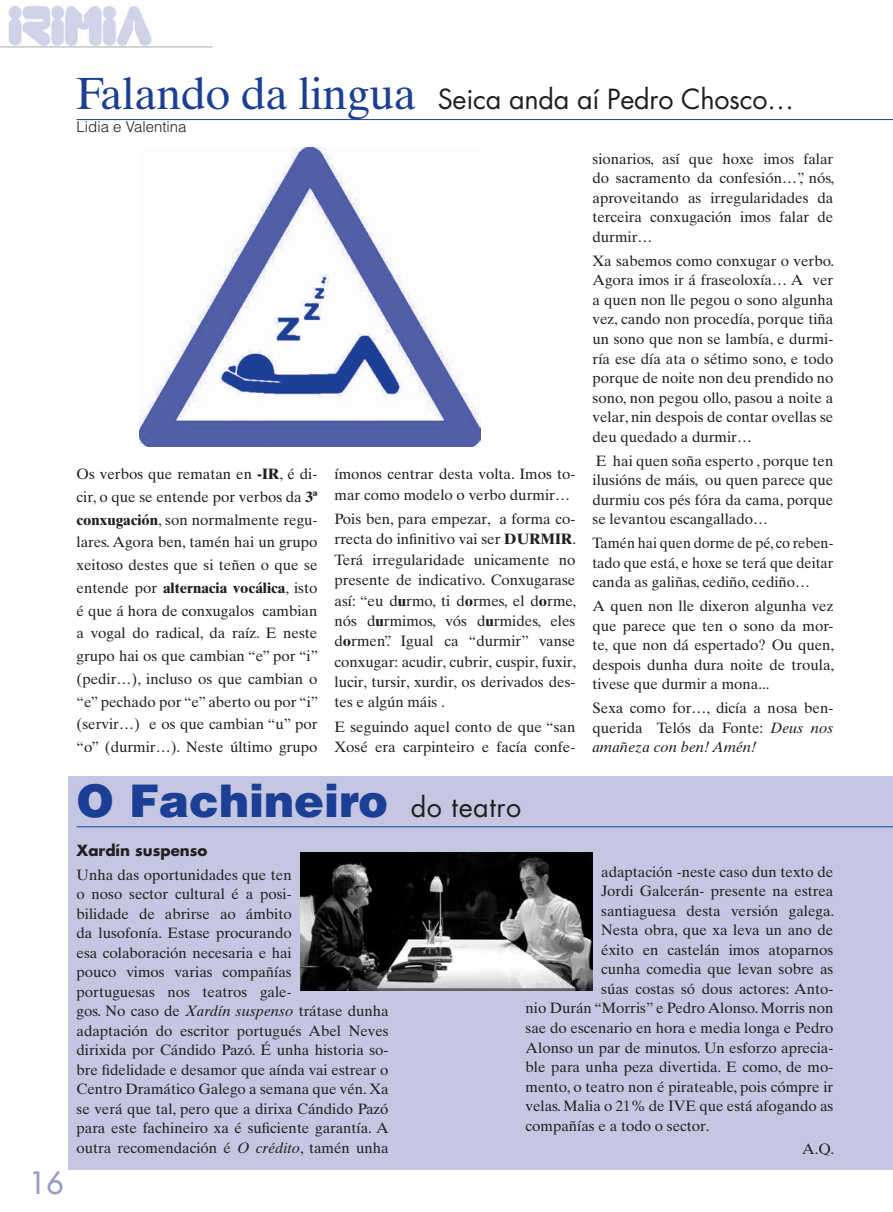
<style>
.page{position:relative;width:893px;height:1212px;background:#fff}
.page>*{position:absolute;margin:0;border:0;box-sizing:border-box;transform-origin:0 0}
.t1{font:900 45px "Helvetica LT Std";color:#1b3f94}
.t2{font:500 30px "Futura Std";color:#979aca}
.t3{font:27px "Futura Std";letter-spacing:-.01em;color:#231f20}
.t4{font:15px/19.5px "Times Ten LT Std";color:#231f20;text-align:justify}
.t5{font:15px/19.5px "Times Ten LT Std";color:#231f20;text-align:justify;scale:.96 1}
.t6{font:300 15px "Helvetica LT Std";color:#231f20}
.t7{font:700 15px "Futura Std";color:#231f20}
.s1{font-family:"Times Ten LT Std";font-size:45px;color:#1b3f94}
.s2{font-weight:700}
.s3{font-style:italic}
.s4{font-family:"Futura Std";font-weight:400;font-size:27px;color:#231f20}
</style>
<div class="page">
<img style="left:8px;top:5px;width:144px;height:41px">
<hr style="left:0;top:47px;width:213px;height:1px;background:#a8a9ad">
<img style="left:139px;top:147px;width:342px;height:300px">
<hr style="left:77px;top:119px;width:816px;height:1px;background:#1b3f94">
<div style="left:69px;top:776px;width:824px;height:393px;background:#c5c6e1"></div>
<hr style="left:77px;top:826px;width:816px;height:1px;background:#1b3f94">
<img style="left:300px;top:852px;width:293px;height:139px">
<h2 class="t2" style="left:29px;top:1164px;width:36px">16</h2>
<h3 class="t3" style="left:77px;top:82px;width:719px"><span class="s1">Falando da lingua</span> Seica anda aí Pedro Chosco…</h3>
<p class="t6" style="left:77px;top:117px;width:112px">Lidia e Valentina</p>
<p class="t4" style="left:77px;top:463px;width:243px;line-height:22.8px">Os verbos que rematan en <span class="s2">-IR</span>, é di&shy;cir, o que se entende por verbos da <span class="s2">3ª conxugación</span>, son normalmente regu&shy;lares. Agora ben, tamén hai un grupo xeitoso destes que si teñen o que se entende por <span class="s2">alternacia vocálica</span>, isto é que á hora de conxugalos cambian a vogal do radical, da raíz. E neste grupo hai os que cambian “e” por “i” (pedir…), incluso os que cambian o “e” pechado por “e” aberto ou por “i” (servir…) e os que cambian “u” por “o” (durmir…). Neste último grupo</p>
<p class="t4" style="left:334px;top:464px;width:242px;line-height:20.4px">ímonos centrar desta volta. Imos to&shy;mar como modelo o verbo durmir…</p>
<p class="t4" style="left:334px;top:509px;width:243px;line-height:20.4px">Pois ben, para empezar, a forma co&shy;rrecta do infinitivo vai ser <span class="s2">DURMIR</span>.<br>Terá irregularidade unicamente no presente de indicativo. Conxugarase así: “eu d<span class="s2">u</span>rmo, ti d<span class="s2">o</span>rmes, el d<span class="s2">o</span>rme, nós d<span class="s2">u</span>rmimos, vós d<span class="s2">u</span>rmides, eles d<span class="s2">o</span>rmen”. Igual ca “durmir” vanse conxugar: acudir, cubrir, cuspir, fuxir, lucir, tursir, xurdir, os derivados des&shy;tes e algún máis .</p>
<p class="t4" style="left:334px;top:716px;width:242px;line-height:20.4px">E seguindo aquel conto de que “san<br>Xosé era carpinteiro e facía confe-</p>
<p class="t4" style="left:592px;top:149px;width:243px">sionarios, así que hoxe imos falar do sacramento da confesión…”, nós, aproveitando as irregularidades da terceira conxugación imos falar de durmir…</p>
<p class="t4" style="left:592px;top:251px;width:243px">Xa sabemos como conxugar o verbo.<br>Agora imos ir á fraseoloxía… A ver a quen non lle pegou o sono algunha vez, cando non procedía, porque tiña un sono que non se lambía, e durmi&shy;ría ese día ata o sétimo sono, e todo porque de noite non deu prendido no sono, non pegou ollo, pasou a noite a velar, nin despois de contar ovellas se deu quedado a durmir…</p>
<p class="t4" style="left:592px;top:451px;width:242px">E hai quen soña esperto , porque ten ilusións de máis, ou quen parece que durmiu cos pés fóra da cama, porque se levantou escangallado…</p>
<p class="t5" style="left:592px;top:533px;width:252px">Tamén hai quen dorme de pé, co reben&shy;tado que está, e hoxe se terá que deitar canda as galiñas, cediño, cediño…</p>
<p class="t4" style="left:592px;top:596px;width:243px">A quen non lle dixeron algunha vez que parece que ten o sono da mor&shy;te, que non dá espertado? Ou quen, despois dunha dura noite de troula, tivese que durmir a mona...</p>
<p class="t4" style="left:592px;top:698px;width:242px">Sexa como for…, dicía a nosa ben&shy;querida Telós da Fonte: <span class="s3">Deus nos amañeza con ben! Amén!</span></p>
<h1 class="t1" style="left:77px;top:771px;width:446px">O Fachineiro <span class="s4">do teatro</span></h1>
<p class="t7" style="left:77px;top:840px;width:132px">Xardín suspenso</p>
<p class="t4" style="left:77px;top:865px;width:314px;text-align:left">Unha das oportunidades que ten<br>o noso sector cultural é a posi-<br>bilidade de abrirse ao ámbito<br>da lusofonía. Estase procurando<br>esa colaboración necesaria e hai<br>pouco vimos varias compañías<br>portuguesas nos teatros gale-<br>gos. No caso de <span class="s3">Xardín suspenso</span> trátase dunha adaptación do escritor portugués Abel Neves dirixida por Cándido Pazó. É unha historia so&shy;bre fidelidade e desamor que aínda vai estrear o Centro Dramático Galego a semana que vén. Xa se verá que tal, pero que a dirixa Cándido Pazó para este fachineiro xa é suficiente garantía. A outra recomendación é <span class="s3">O crédito</span>, tamén unha</p>
<p class="t4" style="left:601px;top:862px;width:234px">adaptación -neste caso dun texto de</p>
<p class="t4" style="left:601px;top:881px;width:234px">Jordi Galcerán- presente na estrea</p>
<p class="t4" style="left:601px;top:901px;width:234px">santiaguesa desta versión galega.</p>
<p class="t4" style="left:601px;top:920px;width:234px">Nesta obra, que xa leva un ano de</p>
<p class="t4" style="left:601px;top:940px;width:234px">éxito en castelán imos atoparnos</p>
<p class="t4" style="left:601px;top:959px;width:234px">cunha comedia que levan sobre as</p>
<p class="t4" style="left:601px;top:979px;width:234px">súas costas só dous actores: Anto-</p>
<p class="t4" style="left:526px;top:998px;width:309px">nio Durán “Morris” e Pedro Alonso. Morris non</p>
<p class="t4" style="left:526px;top:1018px;width:309px">sae do escenario en hora e media longa e Pedro</p>
<p class="t4" style="left:526px;top:1037px;width:309px">Alonso un par de minutos. Un esforzo aprecia-</p>
<p class="t4" style="left:526px;top:1057px;width:309px">ble para unha peza divertida. E como, de mo-</p>
<p class="t4" style="left:526px;top:1076px;width:309px">mento, o teatro non é pirateable, pois cómpre ir</p>
<p class="t4" style="left:526px;top:1096px;width:309px">velas. Malia o 21% de IVE que está afogando as</p>
<p class="t4" style="left:526px;top:1115px;width:185px">compañías e a todo o sector.</p>
<p class="t4" style="left:802px;top:1139px;width:34px">A.Q.</p>
</div>
